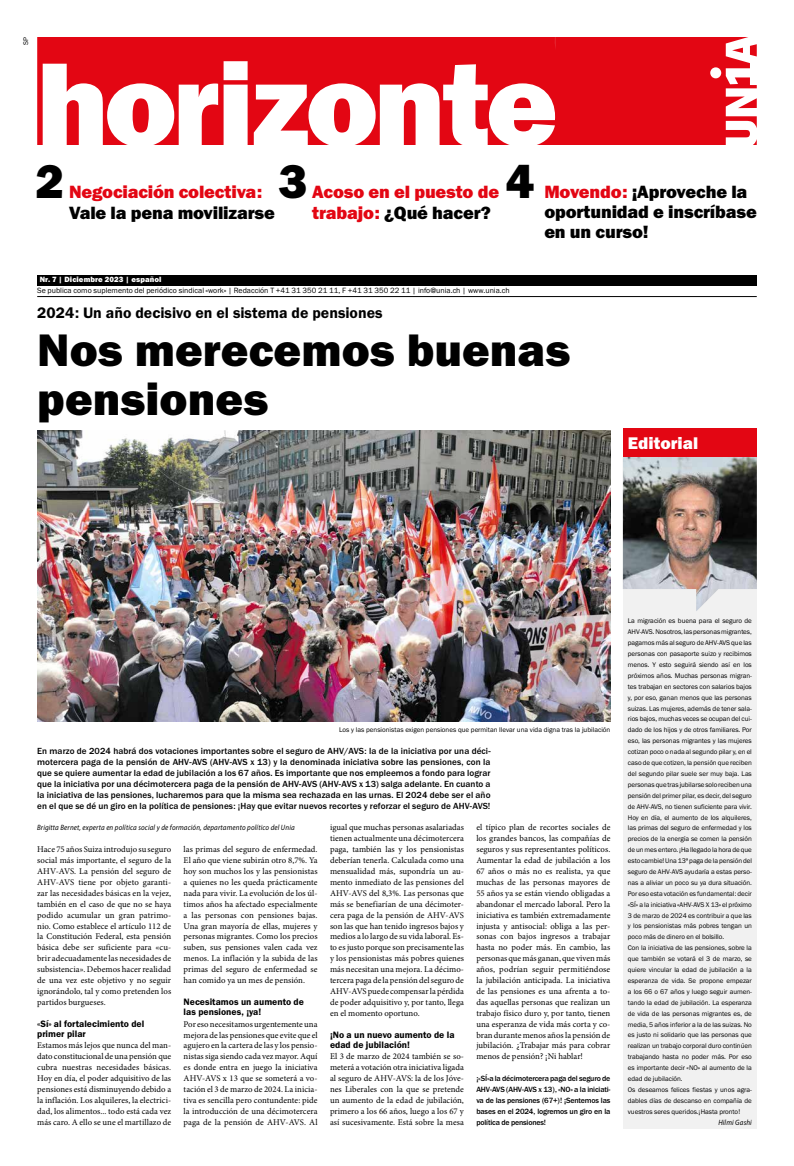
<style>
.page{position:relative;width:794px;height:1166px;background:#fff}
.page>*{position:absolute;margin:0;border:0;box-sizing:border-box;transform-origin:0 0}
.t1{font:49px "Franklin Gothic URW Hea";color:#000}
.t2{font:47.25px/48.1px "Franklin Gothic URW Hea";color:#000}
.t3{font:18.38px/20.1px "Franklin Gothic URW Hea";letter-spacing:-.01em;color:#000}
.t4{font:18.38px/20.1px "Franklin Gothic URW Hea";letter-spacing:-.01em;color:#e30613}
.t5{font:17.5px "Franklin Gothic URW Hea";letter-spacing:.005em;color:#fff}
.t6{font:15.75px "Franklin Gothic URW Dem";color:#000}
.t7{font:9.62px/10.5px "Franklin Gothic URW Dem";color:#000}
.t8{font:500 9.19px/10.9px "Franklin Gothic URW";letter-spacing:.01em;color:#000;text-align:justify}
.t9{font:8.75px/10.9px "Minion Pro";letter-spacing:.005em;color:#000;text-align:justify}
.t10{font:500 7.88px/10.8px "Franklin Gothic URW";letter-spacing:-.02em;color:#000;text-align:justify}
.t11{font:7.88px "Franklin Gothic URW Boo";color:#000}
.t12{font:7.88px "Franklin Gothic URW Hea";letter-spacing:.01em;color:#fff}
.t13{font:italic 7.7px "Myriad Pro";letter-spacing:.02em;color:#000;scale:.91 1}
.t14{font:7px/10.8px "Franklin Gothic URW Boo";letter-spacing:-.005em;color:#000}
.s1{color:#000}
.s2{color:#e30613}
</style>
<div class="page">
<svg style="left:37px;top:37px;width:719px;height:107px;fill:#e30613"></svg>
<svg style="left:752px;top:139px;width:4px;height:5px"></svg>
<svg style="left:750px;top:44px;width:6px;height:12px"></svg>
<svg style="left:732px;top:48px;width:11px;height:5px"></svg>
<svg style="left:514px;top:98px;width:17px;height:10px"></svg>
<svg style="left:133px;top:98px;width:16px;height:35px"></svg>
<svg style="left:334px;top:98px;width:16px;height:35px"></svg>
<hr style="left:37px;top:296px;width:719px;height:1px;background:#000">
<div style="left:37px;top:275px;width:719px;height:11px;background:#000"></div>
<div style="left:623px;top:574px;width:134px;height:555px;background:#f1f1f1"></div>
<div style="left:623px;top:428px;width:133px;height:40px;background:#e30613"></div>
<img style="left:37px;top:430px;width:573px;height:291px">
<img style="left:623px;top:457px;width:134px;height:154px">
<p class="t14" style="left:20px;top:45px;width:9px;rotate:-90deg">SP</p>
<h1 class="t1" style="left:35px;top:150px;width:30px">2</h1>
<h1 class="t1" style="left:278px;top:150px;width:30px">3</h1>
<h3 class="t4" style="left:69px;top:182px;width:195px">Negociación colectiva:</h3>
<h3 class="t3" style="left:69px;top:202px;width:207px">Vale la pena movilizarse</h3>
<h3 class="t4" style="left:312px;top:182px;width:188px">Acoso en el puesto de trabajo: <span class="s1">¿Qué hacer?</span></h3>
<h1 class="t1" style="left:505px;top:150px;width:30px">4</h1>
<h3 class="t3" style="left:544px;top:181px;width:214px"><span class="s2">Movendo:</span> ¡Aproveche la oportunidad e inscríbase en un curso!</h3>
<p class="t12" style="left:40px;top:274px;width:123px">Nr. 7 | Diciembre 2023 | español</p>
<p class="t11" style="left:37px;top:286px;width:474px">Se publica como suplemento del periódico sindical «work» | Redacción T +41 31 350 21 11, F +41 31 350 22 11 | info@unia.ch | www.unia.ch</p>
<h3 class="t6" style="left:37px;top:303px;width:347px">2024: Un año decisivo en el sistema de pensiones</h3>
<h2 class="t2" style="left:37px;top:325px;width:535px">Nos merecemos buenas pensiones</h2>
<h3 class="t5" style="left:628px;top:432px;width:72px">Editorial</h3>
<p class="t14" style="left:339px;top:724px;width:273px">Los y las pensionistas exigen pensiones que permitan llevar una vida digna tras la jubilación</p>
<p class="t8" style="left:37px;top:745px;width:455px">En marzo de 2024 habrá dos votaciones importantes sobre el seguro de AHV/AVS: la de la iniciativa por una déci&shy;motercera paga de la pensión de AHV-AVS (AHV-AVS x 13) y la denominada iniciativa sobre las pensiones, con la que se quiere aumentar la edad de jubilación a los 67 años. Es importante que nos empleemos a fondo para lograr que la iniciativa por una décimotercera paga de la pensión de AHV-AVS (AHV-AVS x 13) salga adelante. En cuanto a la iniciativa de las pensiones, lucharemos para que la misma sea rechazada en las urnas. El 2024 debe ser el año en el que se dé un giro en la política de pensiones: ¡Hay que evitar nuevos recortes y reforzar el seguro de AHV-AVS!</p>
<p class="t13" style="left:37px;top:823px;width:284px">Brigitta Bernet, experta en política social y de formación, departamento político del Unia</p>
<p class="t9" style="left:37px;top:844px;width:135px">Hace 75 años Suiza introdujo su seguro social más importante, el seguro de la AHV-AVS. La pensión del seguro de AHV-AVS tiene por objeto garanti&shy;zar las necesidades básicas en la vejez, también en el caso de que no se haya podido acumular un gran patrimo&shy;nio. Como establece el artículo 112 de la Constitución Federal, esta pensión básica debe ser suficiente para «cu&shy;brir adecuadamente las necesidades de subsistencia». Debemos hacer realidad de una vez este objetivo y no seguir ignorándolo, tal y como pretenden los partidos burgueses.</p>
<p class="t7" style="left:37px;top:1018px;width:109px">«Sí» al fortalecimiento del primer pilar</p>
<p class="t9" style="left:37px;top:1040px;width:135px">Estamos más lejos que nunca del man&shy;dato constitucional de una pensión que cubra nuestras necesidades básicas.<br>Hoy en día, el poder adquisitivo de las pensiones está disminuyendo debido a la inflación. Los alquileres, la electrici&shy;dad, los alimentos... todo está cada vez más caro. A ello se une el martillazo de</p>
<p class="t9" style="left:330px;top:822px;width:135px">igual que muchas personas asalariadas tienen actualmente una décimotercera paga, también las y los pensionistas deberían tenerla. Calculada como una mensualidad más, supondría un au&shy;mento inmediato de las pensiones del AHV-AVS del 8,3%. Las personas que más se benefiarían de una décimoter&shy;cera paga de la pensión de AHV-AVS son las que han tenido ingresos bajos y medios a lo largo de su vida laboral. Es&shy;to es justo porque son precisamente las y los pensionistas más pobres quienes más necesitan una mejora. La décimo&shy;tercera paga de la pensión del seguro de AHV-AVS puede compensar la pérdida de poder adquisitivo y, por tanto, llega en el momento oportuno.</p>
<p class="t7" style="left:330px;top:1029px;width:126px">¡No a un nuevo aumento de la edad de jubilación!</p>
<p class="t9" style="left:330px;top:1051px;width:135px">El 3 de marzo de 2024 también se so&shy;meterá a votación otra iniciativa ligada al seguro de AHV-AVS: la de los Jóve&shy;nes Liberales con la que se pretende un aumento de la edad de jubilación, primero a los 66 años, luego a los 67 y así sucesivamente. Está sobre la mesa</p>
<p class="t9" style="left:476px;top:822px;width:135px">el típico plan de recortes sociales de los grandes bancos, las compañías de seguros y sus representantes políticos.<br>Aumentar la edad de jubilación a los 67 años o más no es realista, ya que muchas de las personas mayores de 55 años ya se están viendo obligadas a abandonar el mercado laboral. Pero la iniciativa es también extremadamente injusta y antisocial: obliga a las per&shy;sonas con bajos ingresos a trabajar hasta no poder más. En cambio, las personas que más ganan, que viven más años, podrían seguir permitiéndose la jubilación anticipada. La iniciativa de las pensiones es una afrenta a to&shy;das aquellas personas que realizan un trabajo físico duro y, por tanto, tienen una esperanza de vida más corta y co&shy;bran durante menos años la pensión de jubilación. ¿Trabajar más para cobrar menos de pensión? ¡Ni hablar!</p>
<p class="t10" style="left:476px;top:1073px;width:135px">¡«SÍ»a la décimotercera paga del seguro de AHV-AVS (AHV-AVS x 13), «NO» a la iniciati&shy;va de las pensiones (67+)! ¡Sentemos las bases en el 2024, logremos un giro en la política de pensiones!</p>
<p class="t9" style="left:184px;top:844px;width:135px">las primas del seguro de enfermedad.<br>El año que viene subirán otro 8,7%. Ya hoy son muchos los y las pensionistas a quienes no les queda prácticamente nada para vivir. La evolución de los úl&shy;timos años ha afectado especialmente a las personas con pensiones bajas.<br>Una gran mayoría de ellas, mujeres y personas migrantes. Como los precios suben, sus pensiones valen cada vez menos. La inflación y la subida de las primas del seguro de enfermedad se han comido ya un mes de pensión.</p>
<p class="t7" style="left:184px;top:996px;width:122px">Necesitamos un aumento de las pensiones, ¡ya!</p>
<p class="t9" style="left:184px;top:1018px;width:135px">Por eso necesitamos urgentemente una mejora de las pensiones que evite que el agujero en la cartera de las y los pensio&shy;nistas siga siendo cada vez mayor. Aquí es donde entra en juego la iniciativa AHV-AVS x 13 que se someterá a vo&shy;tación el 3 de marzo de 2024. La inicia&shy;tiva es sencilla pero contundente: pide la introducción de una décimotercera paga de la pensión de AHV-AVS. Al</p>
<p class="t14" style="left:628px;top:615px;width:126px">La migración es buena para el seguro de AHV-AVS. Nosotros, las personas migrantes, pagamos más al seguro de AHV-AVS que las personas con pasaporte suizo y recibimos menos. Y esto seguirá siendo así en los próximos años. Muchas personas migran&shy;tes trabajan en sectores con salarios bajos y, por eso, ganan menos que las personas suizas. Las mujeres, además de tener sala&shy;rios bajos, muchas veces se ocupan del cui&shy;dado de los hijos y de otros familiares. Por eso, las personas migrantes y las mujeres cotizan poco o nada al segundo pilar y, en el caso de que cotizen, la pensión que reciben del segundo pilar suele ser muy baja. Las personas que tras jubilarse solo reciben una pensión del primer pilar, es decir, del seguro de AHV-AVS, no tienen suficiente para vivir.<br>Hoy en día, el aumento de los alquileres, las primas del seguro de enfermedad y los precios de la energía se comen la pensión de un mes entero. ¡Ha llegado la hora de que esto cambie! Una 13ª paga de la pensión del seguro de AHV-AVS ayudaría a estas perso&shy;nas a aliviar un poco su ya dura situación.<br>Por eso esta votación es fundamental: decir «SÍ» a la iniciativa «AHV-AVS X 13» el próximo 3 de marzo de 2024 es contribuir a que las y los pensionistas más pobres tengan un poco más de dinero en el bolsillo.<br>Con la iniciativa de las pensiones, sobre la que también se votará el 3 de marzo, se quiere vincular la edad de jubilación a la esperanza de vida. Se propone empezar a los 66 o 67 años y luego seguir aumen&shy;tando la edad de jubilación. La esperanza de vida de las personas migrantes es, de media, 5 años inferior a la de las suizas. No es justo ni solidario que las personas que realizan un trabajo corporal duro continúen trabajando hasta no poder más. Por eso es importante decir «NO» al aumento de la edad de jubilación.<br>Os deseamos felices fiestas y unos agra&shy;dables días de descanso en compañía de vuestros seres queridos.¡Hasta pronto!</p>
<p class="t13" style="left:718px;top:1117px;width:38px">Hilmi Gashi</p>
</div>
